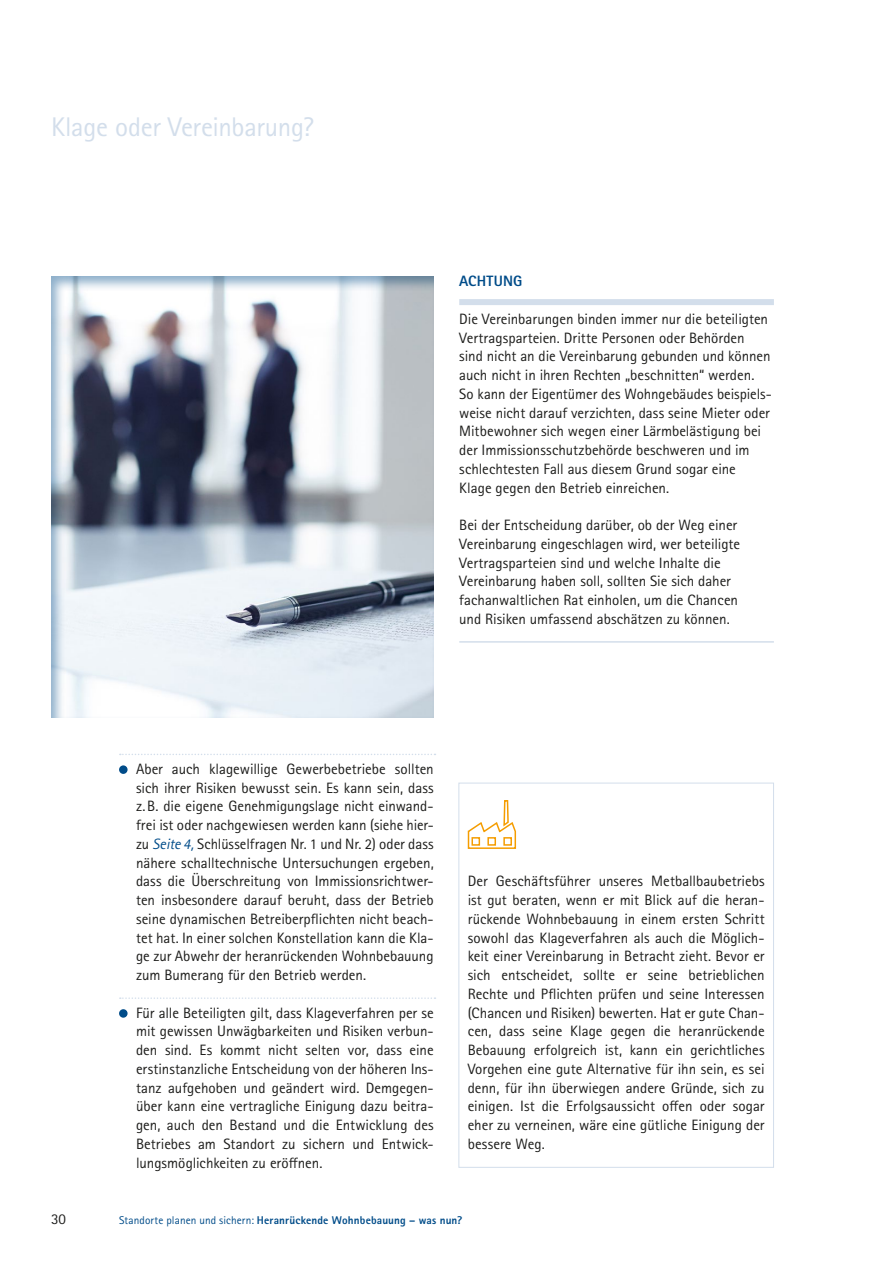
<style>
.page{position:relative;width:893px;height:1263px;background:#fff}
.page>*{position:absolute;margin:0;border:0;box-sizing:border-box;transform-origin:0 0}
.t1{font:27px "Rotis Sans Serif Pro";letter-spacing:-.015em;color:#d3deeb}
.t2{font:15px/18.8px "Rotis Sans Serif Pro";letter-spacing:-.005em;color:#1d1d1b;text-align:justify}
.t3{font:800 15px "Rotis Sans Serif Pro";letter-spacing:.01em;color:#004c89}
.t4{font:800 11.25px "Rotis Sans Serif Pro";letter-spacing:.015em;color:#004c89}
.s1{font-style:italic;color:#004c89}
.s2{font-weight:400}
</style>
<div class="page">
<svg style="left:120px;top:754px;width:315px;height:1px"></svg>
<div style="left:119px;top:765px;width:9px;height:9px;background:#004c89;border-radius:50%"></div>
<svg style="left:120px;top:997px;width:315px;height:2px"></svg>
<div style="left:119px;top:1009px;width:9px;height:9px;background:#004c89;border-radius:50%"></div>
<div style="left:459px;top:299px;width:315px;height:6px;background:#d3deeb"></div>
<hr style="left:459px;top:641px;width:315px;height:2px;background:#d3deeb">
<svg style="left:467px;top:800px;width:50px;height:49px"></svg>
<div style="left:458px;top:783px;width:316px;height:385px;border:1px solid #d3deeb"></div>
<div style="left:50px;top:275px;width:384px;height:443px;background:#004c89;opacity:.45"></div>
<h1 class="t1" style="left:51px;top:111px;width:264px">Klage oder Vereinbarung?</h1>
<p class="t3" style="left:459px;top:272px;width:65px">ACHTUNG</p>
<p class="t2" style="left:459px;top:309px;width:314px;text-align:left">Die Vereinbarungen binden immer nur die beteiligten Vertragsparteien. Dritte Personen oder Behörden sind nicht an die Vereinbarung gebunden und können auch nicht in ihren Rechten „beschnitten“ werden.<br>So kann der Eigentümer des Wohngebäudes beispiels&shy;weise nicht darauf verzichten, dass seine Mieter oder Mitbewohner sich wegen einer Lärmbelästigung bei der Immissionsschutzbehörde beschweren und im schlechtesten Fall aus diesem Grund sogar eine Klage gegen den Betrieb einreichen.</p>
<p class="t2" style="left:459px;top:516px;width:282px;text-align:left">Bei der Entscheidung darüber, ob der Weg einer Vereinbarung eingeschlagen wird, wer beteiligte Vertragsparteien sind und welche Inhalte die Vereinbarung haben soll, sollten Sie sich daher fachanwaltlichen Rat einholen, um die Chancen und Risiken umfassend abschätzen zu können.</p>
<p class="t2" style="left:136px;top:759px;width:299px">Aber auch klagewillige Gewerbebetriebe sollten sich ihrer Risiken bewusst sein. Es kann sein, dass z.B. die eigene Genehmigungslage nicht einwand&shy;frei ist oder nachgewiesen werden kann (siehe hier&shy;zu <span class="s1">Seite 4,</span> Schlüsselfragen Nr. 1 und Nr. 2) oder dass nähere schalltechnische Untersuchungen ergeben, dass die Überschreitung von Immissionsrichtwer&shy;ten insbesondere darauf beruht, dass der Betrieb seine dynamischen Betreiberpflichten nicht beach&shy;tet hat. In einer solchen Konstellation kann die Kla&shy;ge zur Abwehr der heranrückenden Wohnbebauung zum Bumerang für den Betrieb werden.</p>
<p class="t2" style="left:136px;top:1003px;width:299px">Für alle Beteiligten gilt, dass Klageverfahren per se mit gewissen Unwägbarkeiten und Risiken verbun&shy;den sind. Es kommt nicht selten vor, dass eine erstinstanzliche Entscheidung von der höheren Ins&shy;tanz aufgehoben und geändert wird. Demgegen&shy;über kann eine vertragliche Einigung dazu beitra&shy;gen, auch den Bestand und die Entwicklung des Betriebes am Standort zu sichern und Entwick&shy;lungsmöglichkeiten zu eröffnen.</p>
<p class="t2" style="left:468px;top:872px;width:298px">Der Geschäftsführer unseres Metballbaubetriebs ist gut beraten, wenn er mit Blick auf die heran&shy;rückende Wohnbebauung in einem ersten Schritt sowohl das Klageverfahren als auch die Möglich&shy;keit einer Vereinbarung in Betracht zieht. Bevor er sich entscheidet, sollte er seine betrieblichen Rechte und Pflichten prüfen und seine Interessen (Chancen und Risiken) bewerten. Hat er gute Chan&shy;cen, dass seine Klage gegen die heranrückende Bebauung erfolgreich ist, kann ein gerichtliches Vorgehen eine gute Alternative für ihn sein, es sei denn, für ihn überwiegen andere Gründe, sich zu einigen. Ist die Erfolgsaussicht offen oder sogar eher zu verneinen, wäre eine gütliche Einigung der bessere Weg.</p>
<p class="t2" style="left:51px;top:1209px;width:17px">30</p>
<p class="t4" style="left:119px;top:1213px;width:345px"><span class="s2">Standorte planen und sichern:</span> Heranrückende Wohnbebauung – was nun?</p>
</div>
